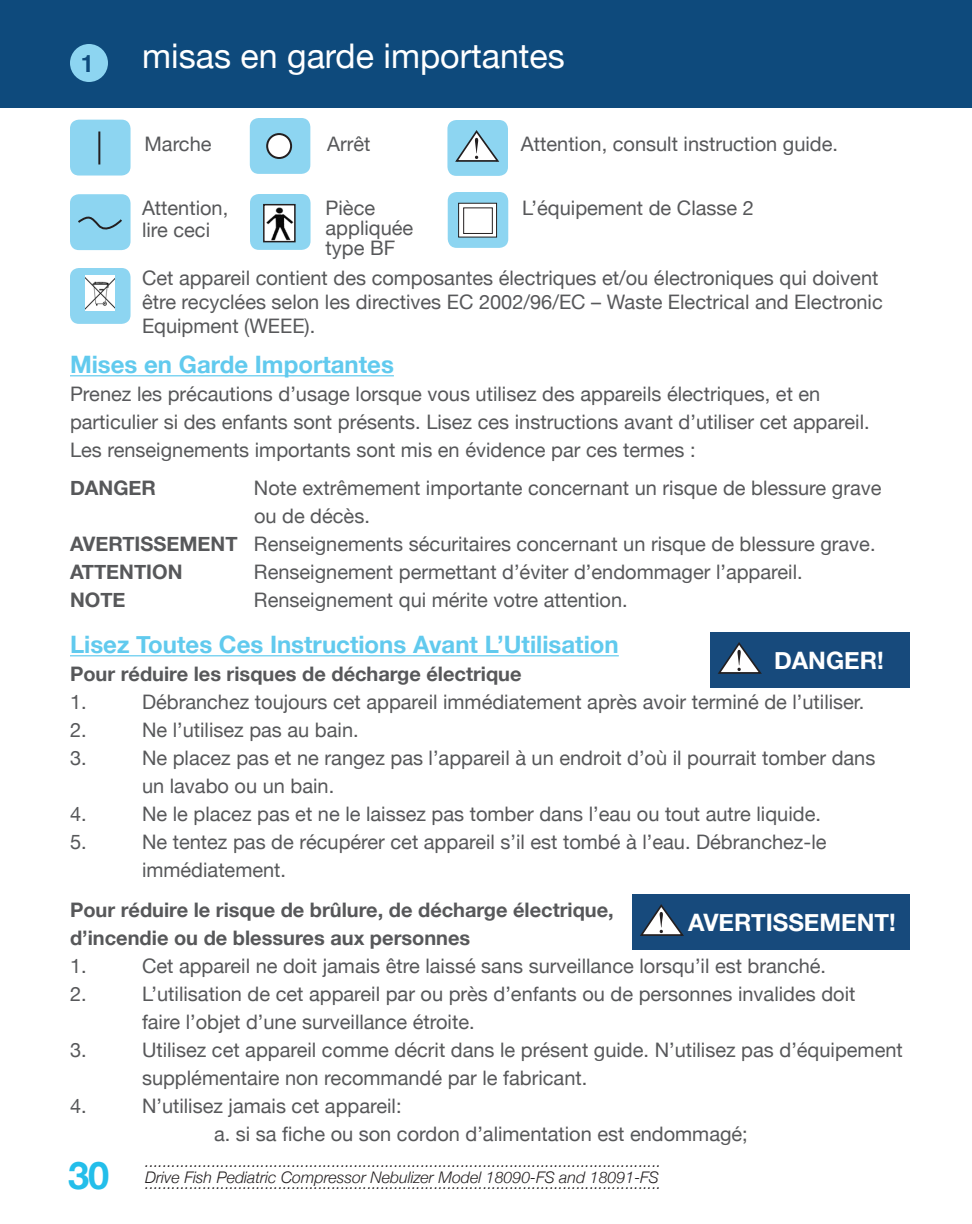
<style>
.page{position:relative;width:972px;height:1224px;background:#fff}
.page>*{position:absolute;margin:0;border:0;box-sizing:border-box;transform-origin:0 0}
.t1{font:700 38px "Helvetica Neue";color:#23beea}
.t2{font:34px "Helvetica Neue";color:#fff}
.t3{font:700 24px "Helvetica Neue";color:#61caee}
.t4{font:700 24px "Helvetica Neue";color:#fff}
.t5{font:700 24px "Helvetica";color:#0e4a7c}
.t6{font:20px/28px "Helvetica Neue";color:#57585a}
.t7{font:700 20px/28px "Helvetica Neue";color:#57585a}
.t8{font:italic 300 16px/16px "Helvetica Neue";color:#231f20}
.s1{font-weight:700}
</style>
<div class="page">
<div style="left:0;top:0;width:972px;height:108px;background:#0e4a7c"></div>
<div style="left:70px;top:120px;width:61px;height:56px;background:#8dd5f1;border-radius:9px"></div>
<hr style="left:98px;top:132px;width:2px;height:33px;background:#231f20">
<div style="left:250px;top:118px;width:60px;height:56px;background:#8dd5f1;border-radius:9px"></div>
<div style="left:267px;top:134px;width:24px;height:24px;background:#fff;border-radius:50%"></div>
<div style="left:266px;top:133px;width:26px;height:26px;border:2px solid #231f20;border-radius:50%"></div>
<div style="left:447px;top:120px;width:61px;height:56px;background:#8dd5f1;border-radius:9px"></div>
<svg style="left:455px;top:130px;width:45px;height:32px"></svg>
<div style="left:250px;top:194px;width:61px;height:56px;background:#8dd5f1;border-radius:9px"></div>
<img style="left:266px;top:207px;width:27px;height:32px">
<div style="left:263px;top:204px;width:33px;height:38px;border:2px solid #231f20"></div>
<div style="left:70px;top:268px;width:61px;height:56px;background:#8dd5f1;border-radius:9px"></div>
<img style="left:85px;top:276px;width:30px;height:35px">
<div style="left:448px;top:192px;width:60px;height:56px;background:#8dd5f1;border-radius:9px"></div>
<div style="left:459px;top:203px;width:38px;height:34px;background:#fff"></div>
<div style="left:458px;top:203px;width:39px;height:35px;border:1px solid #231f20"></div>
<div style="left:463px;top:207px;width:30px;height:27px;border:1px solid #231f20"></div>
<hr style="left:70px;top:375px;width:324px;height:1px;background:#61caee">
<hr style="left:70px;top:655px;width:549px;height:1px;background:#61caee">
<div style="left:710px;top:632px;width:200px;height:56px;background:#174a7c"></div>
<svg style="left:718px;top:642px;width:44px;height:32px"></svg>
<div style="left:70px;top:44px;width:38px;height:38px;background:#8dd5f1;border-radius:50%"></div>
<div style="left:632px;top:894px;width:278px;height:56px;background:#174a7c"></div>
<svg style="left:640px;top:904px;width:44px;height:32px"></svg>
<div style="left:70px;top:194px;width:61px;height:56px;background:#8dd5f1;border-radius:9px"></div>
<svg style="left:78px;top:216px;width:44px;height:14px"></svg>
<p class="t5" style="left:81px;top:45px;width:15px">1</p>
<p class="t2" style="left:142px;top:27px;width:424px">misas en garde importantes</p>
<p class="t6" style="left:145px;top:129px;width:69px">Marche</p>
<p class="t6" style="left:327px;top:129px;width:45px">Arrêt</p>
<p class="t6" style="left:521px;top:129px;width:319px">Attention, consult instruction guide.</p>
<p class="t6" style="left:326px;top:193px;width:51px">Pièce</p>
<p class="t6" style="left:326px;top:217px;width:89px;line-height:20px">appliquée type BF</p>
<p class="t6" style="left:142px;top:265px;width:742px;line-height:24px">Cet appareil contient des composantes électriques et/ou électroniques qui doivent être recyclées selon les directives EC 2002/96/EC – Waste Electrical and Electronic<br>Equipment (WEEE).</p>
<p class="t3" style="left:70px;top:343px;width:325px">Mises en Garde Importantes</p>
<p class="t6" style="left:70px;top:379px;width:752px">Prenez les précautions d’usage lorsque vous utilisez des appareils électriques, et en</p>
<p class="t6" style="left:70px;top:407px;width:801px">particulier si des enfants sont présents. Lisez ces instructions avant d’utiliser cet appareil.</p>
<p class="t6" style="left:70px;top:435px;width:627px">Les renseignements importants sont mis en évidence par ces termes :</p>
<p class="t7" style="left:70px;top:473px;width:87px">DANGER</p>
<p class="t6" style="left:254px;top:473px;width:629px">Note extrêmement importante concernant un risque de blessure grave</p>
<p class="t6" style="left:254px;top:501px;width:117px">ou de décès.</p>
<p class="t6" style="left:70px;top:529px;width:807px"><span class="s1">AVERTISSEMENT</span> Renseignements sécuritaires concernant un risque de blessure grave.</p>
<p class="t7" style="left:70px;top:557px;width:114px">ATTENTION</p>
<p class="t6" style="left:254px;top:557px;width:550px">Renseignement permettant d’éviter d’endommager l’appareil.</p>
<p class="t7" style="left:70px;top:585px;width:57px">NOTE</p>
<p class="t6" style="left:254px;top:585px;width:375px">Renseignement qui mérite votre attention.</p>
<p class="t3" style="left:70px;top:623px;width:550px">Lisez Toutes Ces Instructions Avant L’Utilisation</p>
<p class="t7" style="left:70px;top:659px;width:453px">Pour réduire les risques de décharge électrique</p>
<p class="t6" style="left:70px;top:687px;width:18px">1.</p>
<p class="t6" style="left:142px;top:687px;width:724px">Débranchez toujours cet appareil immédiatement après avoir terminé de l’utiliser.</p>
<p class="t6" style="left:70px;top:715px;width:18px">2.</p>
<p class="t6" style="left:142px;top:715px;width:218px">Ne l’utilisez pas au bain.</p>
<p class="t6" style="left:70px;top:743px;width:18px">3.</p>
<p class="t6" style="left:142px;top:743px;width:735px">Ne placez pas et ne rangez pas l’appareil à un endroit d’où il pourrait tomber dans un lavabo ou un bain.</p>
<p class="t6" style="left:70px;top:799px;width:18px">4.</p>
<p class="t6" style="left:142px;top:799px;width:680px">Ne le placez pas et ne le laissez pas tomber dans l’eau ou tout autre liquide.</p>
<p class="t6" style="left:70px;top:827px;width:18px">5.</p>
<p class="t6" style="left:142px;top:827px;width:686px">Ne tentez pas de récupérer cet appareil s’il est tombé à l’eau. Débranchez-le immédiatement.</p>
<p class="t7" style="left:70px;top:895px;width:545px">Pour réduire le risque de brûlure, de décharge électrique, d’incendie ou de blessures aux personnes</p>
<p class="t6" style="left:70px;top:951px;width:18px">1.</p>
<p class="t6" style="left:142px;top:951px;width:686px">Cet appareil ne doit jamais être laissé sans surveillance lorsqu’il est branché.</p>
<p class="t6" style="left:70px;top:979px;width:18px">2.</p>
<p class="t6" style="left:142px;top:979px;width:715px">L’utilisation de cet appareil par ou près d’enfants ou de personnes invalides doit faire l’objet d’une surveillance étroite.</p>
<p class="t6" style="left:70px;top:1035px;width:18px">3.</p>
<p class="t6" style="left:142px;top:1035px;width:762px">Utilisez cet appareil comme décrit dans le présent guide. N’utilisez pas d’équipement supplémentaire non recommandé par le fabricant.</p>
<p class="t6" style="left:70px;top:1091px;width:18px">4.</p>
<p class="t6" style="left:142px;top:1091px;width:261px">N’utilisez jamais cet appareil:</p>
<p class="t6" style="left:214px;top:1119px;width:535px">a. si sa fiche ou son cordon d’alimentation est endommagé;</p>
<p class="t6" style="left:142px;top:193px;width:88px">Attention,</p>
<p class="t6" style="left:522px;top:193px;width:233px">L’équipement de Classe 2</p>
<p class="t6" style="left:142px;top:215px;width:70px">lire ceci</p>
<p class="t4" style="left:774px;top:639px;width:111px">DANGER!</p>
<p class="t4" style="left:688px;top:901px;width:209px">AVERTISSEMENT!</p>
<h1 class="t1" style="left:68px;top:1141px;width:43px">30</h1>
<p class="t8" style="left:145px;top:1153px;width:517px">....................................................................................................................<br>Drive Fish Pediatric Compressor Nebulizer Model 18090-FS and 18091-FS</p>
<p class="t8" style="left:145px;top:1175px;width:517px">....................................................................................................................</p>
</div>
